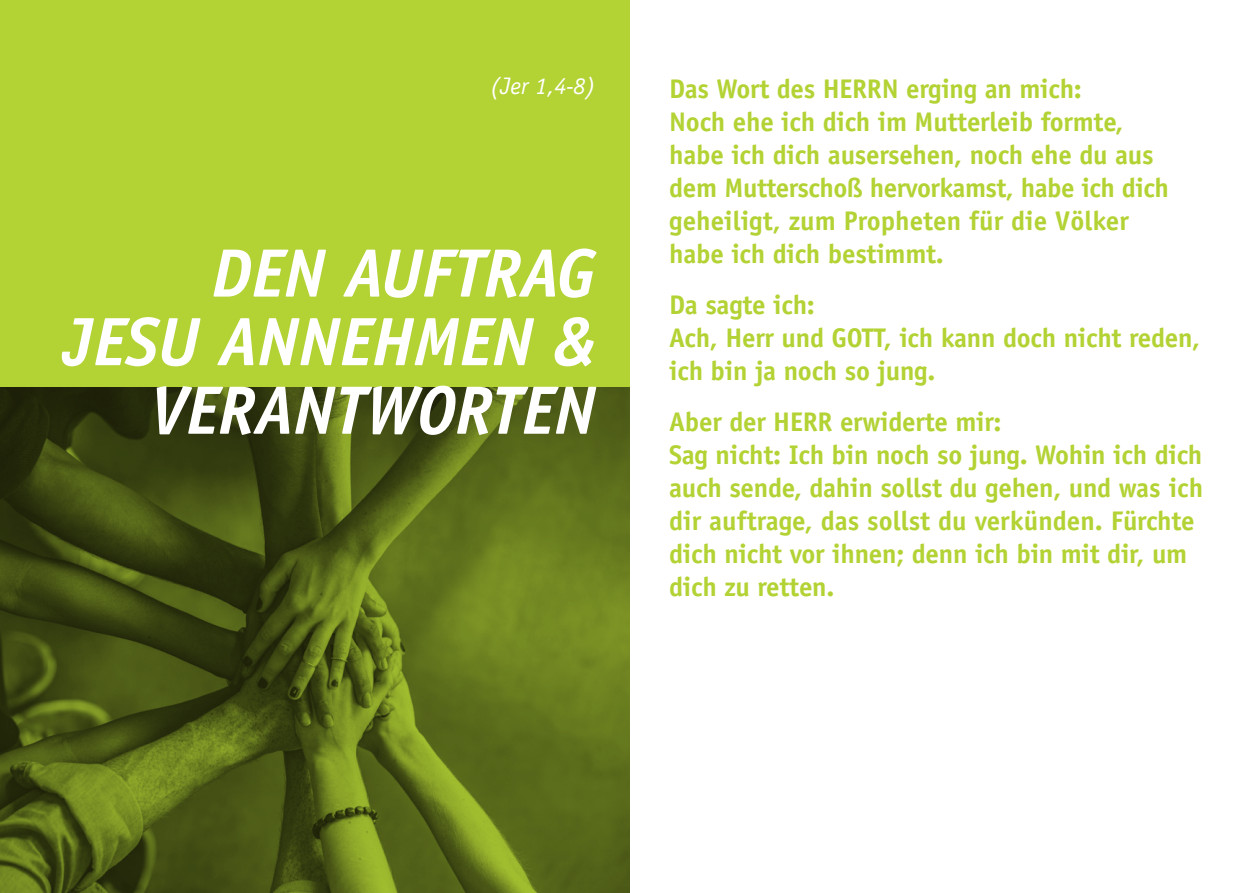
<style>
.page{position:relative;width:1259px;height:893px;background:#fff}
.page>*{position:absolute;margin:0;border:0;box-sizing:border-box;transform-origin:0 0}
.t1{font:italic 700 68.7px/68.7px "Officina Sans";letter-spacing:-.01em;color:#fff;text-align:right}
.t2{font:700 27px/33px "Officina Sans";letter-spacing:-.01em;color:#b3d234}
.t3{font:italic 24px "Officina Sans";color:#fff}
</style>
<div class="page">
<svg style="left:0;top:0;width:629px;height:893px;background:#7b9124"></svg>
<p class="t3" style="left:490px;top:72px;width:107px">(Jer 1,4-8)</p>
<p class="t2" style="left:669px;top:72px;width:501px">Das Wort des HERRN erging an mich:<br>Noch ehe ich dich im Mutterleib formte, habe ich dich ausersehen, noch ehe du aus dem Mutterschoß hervorkamst, habe ich dich geheiligt, zum Propheten für die Völker habe ich dich bestimmt.</p>
<p class="t2" style="left:669px;top:288px;width:532px">Da sagte ich:<br>Ach, Herr und GOTT, ich kann doch nicht reden, ich bin ja noch so jung.</p>
<p class="t2" style="left:669px;top:405px;width:535px">Aber der HERR erwiderte mir:<br>Sag nicht: Ich bin noch so jung. Wohin ich dich auch sende, dahin sollst du gehen, und was ich dir auftrage, das sollst du verkünden. Fürchte dich nicht vor ihnen; denn ich bin mit dir, um dich zu retten.</p>
<h1 class="t1" style="left:62px;top:239px;width:535px">DEN AUFTRAG<br>JESU ANNEHMEN &amp;<br>VERANTWORTEN</h1>
</div>
